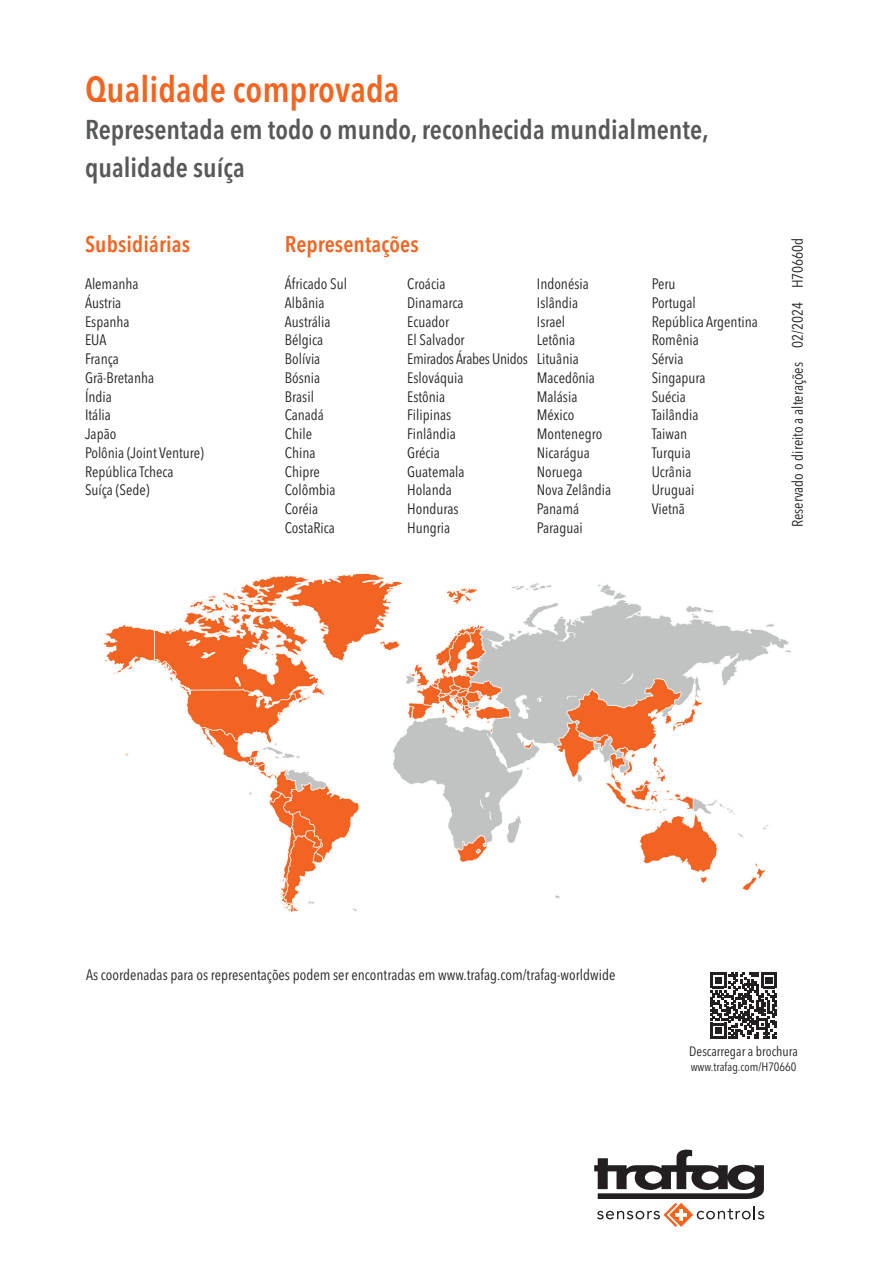
<style>
.page{position:relative;width:893px;height:1263px;background:#fff}
.page>*{position:absolute;margin:0;border:0;box-sizing:border-box;transform-origin:0 0}
.t1{font:600 condensed 36px "Avenir Next LT Pro";color:#f36421}
.t2{font:600 condensed 27px/37.5px "Avenir Next LT Pro";color:#57585a}
.t3{font:600 condensed 22.5px "Avenir Next LT Pro";letter-spacing:.005em;color:#f36421}
.t4{font:condensed 15px/18.8px "Avenir Next LT Pro";color:#231f20}
.t5{font:condensed 13.5px "Avenir Next LT Pro";color:#231f20}
.t6{font:condensed 12px "Avenir Next LT Pro";color:#231f20}
</style>
<div class="page">
<svg style="left:594px;top:1149px;width:170px;height:78px"></svg>
<svg style="left:710px;top:972px;width:67px;height:67px"></svg>
<img style="left:103px;top:573px;width:688px;height:339px">
<h1 class="t1" style="left:85px;top:67px;width:316px">Qualidade comprovada</h1>
<h2 class="t2" style="left:85px;top:111px;width:625px">Representada em todo o mundo, reconhecida mundialmente, qualidade suíça</h2>
<h3 class="t3" style="left:85px;top:230px;width:107px">Subsidiárias</h3>
<h3 class="t3" style="left:285px;top:230px;width:135px">Representações</h3>
<p class="t4" style="left:285px;top:275px;width:64px">Áfricado Sul<br>Albânia<br>Austrália<br>Bélgica<br>Bolívia<br>Bósnia<br>Brasil<br>Canadá<br>Chile<br>China<br>Chipre<br>Colômbia<br>Coréia<br>CostaRica</p>
<p class="t4" style="left:85px;top:275px;width:121px">Alemanha<br>Áustria<br>Espanha<br>EUA<br>França<br>Grã-Bretanha<br>Índia<br>Itália<br>Japão<br>Polônia (Joint Venture)<br>República Tcheca<br>Suíça (Sede)</p>
<p class="t4" style="left:407px;top:275px;width:122px">Croácia<br>Dinamarca<br>Ecuador<br>El Salvador<br>Emirados Árabes Unidos<br>Eslováquia<br>Estônia<br>Filipinas<br>Finlândia<br>Grécia<br>Guatemala<br>Holanda<br>Honduras<br>Hungria</p>
<p class="t4" style="left:537px;top:275px;width:76px">Indonésia<br>Islândia<br>Israel<br>Letônia<br>Lituânia<br>Macedônia<br>Malásia<br>México<br>Montenegro<br>Nicarágua<br>Noruega<br>Nova Zelândia<br>Panamá<br>Paraguai</p>
<p class="t4" style="left:652px;top:275px;width:108px">Peru<br>Portugal<br>República Argentina<br>Romênia<br>Sérvia<br>Singapura<br>Suécia<br>Tailândia<br>Taiwan<br>Turquia<br>Ucrânia<br>Uruguai<br>Vietnã</p>
<p class="t4" style="left:788px;top:527px;width:291px;rotate:-90deg">Reservado o direito a alterações 02/2024 H70660d</p>
<p class="t4" style="left:86px;top:965px;width:531px">As coordenadas para os representações podem ser encontradas em www.trafag.com/trafag-worldwide</p>
<p class="t5" style="left:689px;top:1043px;width:110px">Descarregar a brochura</p>
<p class="t6" style="left:691px;top:1060px;width:107px">www.trafag.com/H70660</p>
</div>
